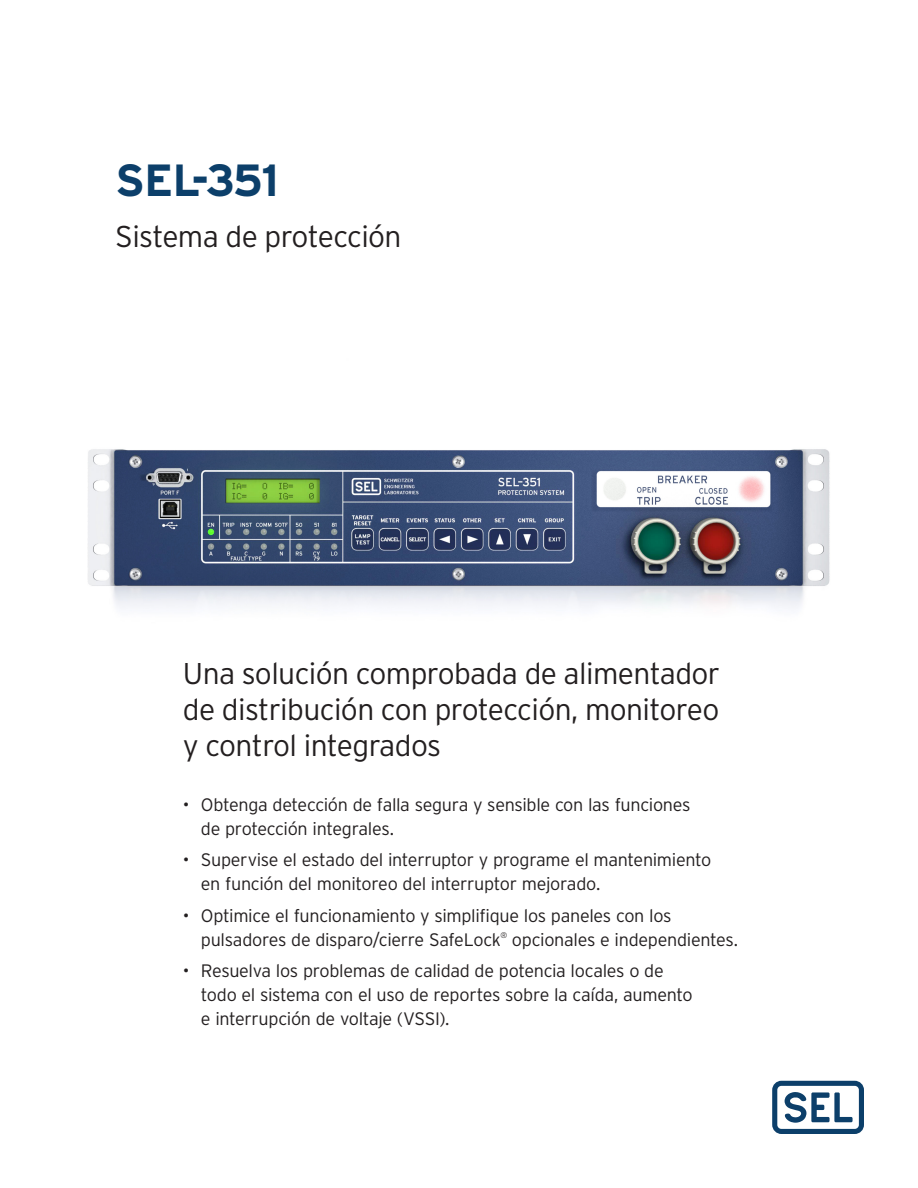
<style>
.page{position:relative;width:918px;height:1188px;background:#fff}
.page>*{position:absolute;margin:0;border:0;box-sizing:border-box;transform-origin:0 0}
.Cover_Title{font:700 45px "Interstate Poly";letter-spacing:-.025em;color:#0c3f6a}
.Cover_Sub{font:300 30px/36px "Interstate Poly";letter-spacing:-.02em;color:#231f20;text-align:justify}
.t1{font:300 18px/24px "Interstate Poly";letter-spacing:-.02em;color:#231f20}
</style>
<div class="page">
<img style="left:88px;top:449px;width:742px;height:159px">
<svg style="left:772px;top:1081px;width:92px;height:53px"></svg>
<p class="Cover_Title" style="left:115px;top:147px;width:165px">SEL‑351</p>
<p class="Cover_Sub" style="left:115px;top:216px;width:288px">Sistema de protección</p>
<p class="Cover_Sub" style="left:183px;top:654px;width:539px">Una solución comprobada de alimentador de distribución con protección, monitoreo y control integrados</p>
<p class="t1" style="left:201px;top:791px;width:491px;text-indent:-18px">• Obtenga detección de falla segura y sensible con las funciones de protección integrales.</p>
<p class="t1" style="left:201px;top:847px;width:512px;text-indent:-18px">• Supervise el estado del interruptor y programe el mantenimiento en función del monitoreo del interruptor mejorado.</p>
<p class="t1" style="left:201px;top:902px;width:539px;text-indent:-18px">• Optimice el funcionamiento y simplifique los paneles con los pulsadores de disparo/cierre SafeLock<sup>®</sup> opcionales e independientes.</p>
<p class="t1" style="left:201px;top:958px;width:493px;text-indent:-18px">• Resuelva los problemas de calidad de potencia locales o de todo el sistema con el uso de reportes sobre la caída, aumento e interrupción de voltaje (VSSI).</p>
</div>
